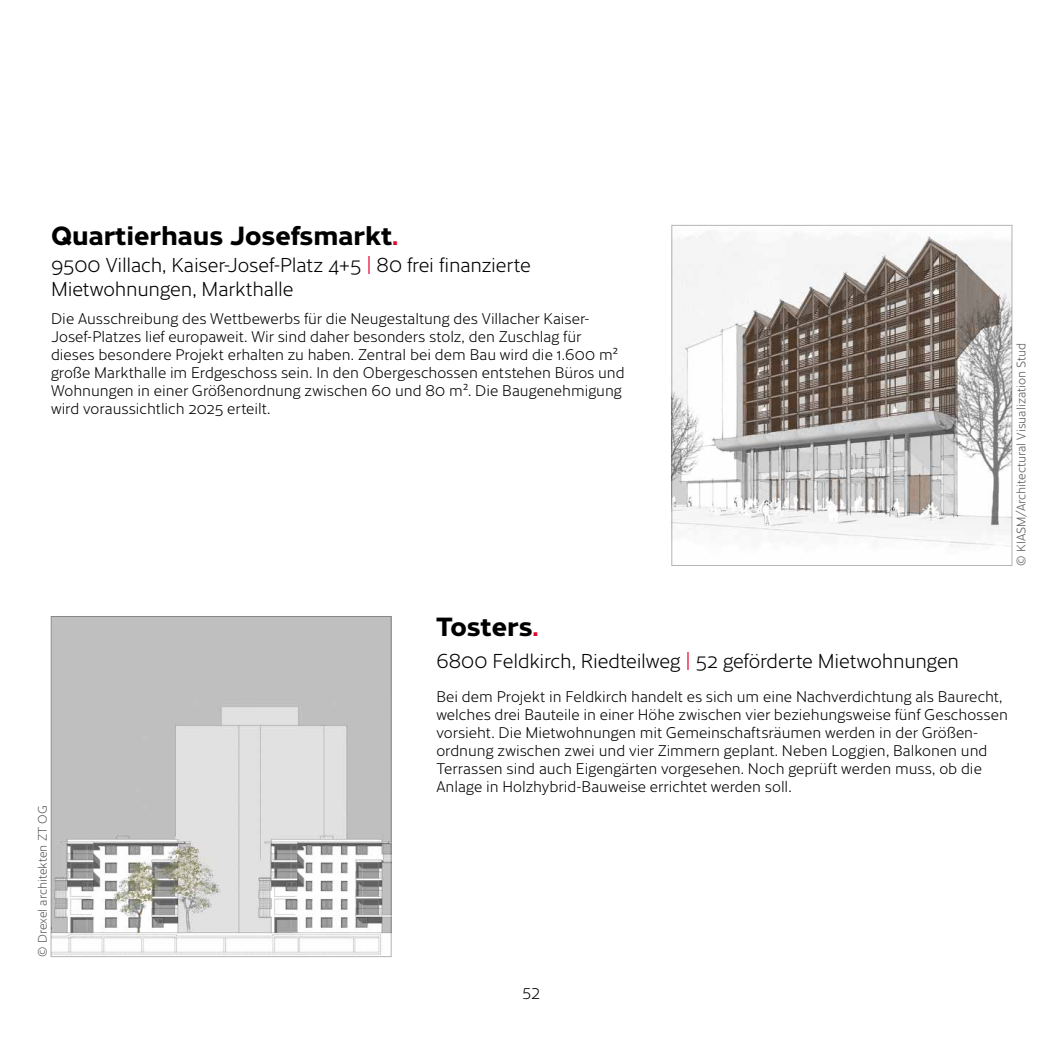
<style>
.page{position:relative;width:1063px;height:1063px;background:#fff}
.page>*{position:absolute;margin:0;border:0;box-sizing:border-box;transform-origin:0 0}
.t1{font:700 25.5px "Cresta";color:#000}
.t2{font:300 19.5px/23.4px "Cresta";letter-spacing:-.01em;color:#000}
.t3{font:300 15px/18px "Cresta";color:#000}
.t4{font:300 12px "Cresta";color:#575756}
.s1{color:#e4032e}
</style>
<div class="page">
<img style="left:53px;top:618px;width:337px;height:337px">
<img style="left:673px;top:231px;width:337px;height:316px">
<h1 class="t1" style="left:51px;top:214px;width:349px">Quartierhaus Josefsmarkt<span class="s1">.</span></h1>
<h2 class="t2" style="left:51px;top:252px;width:481px">9500 Villach, Kaiser-Josef-Platz 4+5 <span class="s1">|</span> 80 frei finanzierte<br>Mietwohnungen, Markthalle</h2>
<p class="t3" style="left:51px;top:309px;width:575px">Die Ausschreibung des Wettbewerbs für die Neugestaltung des Villacher Kaiser-Josef-Platzes lief europaweit. Wir sind daher besonders stolz, den Zuschlag für dieses besondere Projekt erhalten zu haben. Zentral bei dem Bau wird die 1.600 m² große Markthalle im Erdgeschoss sein. In den Obergeschossen entstehen Büros und Wohnungen in einer Größenordnung zwischen 60 und 80 m². Die Baugenehmigung wird voraussichtlich 2025 erteilt.</p>
<p class="t4" style="left:1012px;top:566px;width:225px;rotate:-90deg">© KIASM/Architectural Visualization Stud</p>
<p class="t4" style="left:33px;top:957px;width:153px;rotate:-90deg">© Drexel architekten ZT OG</p>
<h1 class="t1" style="left:436px;top:605px;width:104px">Tosters<span class="s1">.</span></h1>
<h2 class="t2" style="left:436px;top:648px;width:524px">6800 Feldkirch, Riedteilweg <span class="s1">|</span> 52 geförderte Mietwohnungen</h2>
<p class="t3" style="left:436px;top:687px;width:573px">Bei dem Projekt in Feldkirch handelt es sich um eine Nachverdichtung als Baurecht, welches drei Bauteile in einer Höhe zwischen vier beziehungsweise fünf Geschossen vorsieht. Die Mietwohnungen mit Gemeinschaftsräumen werden in der Größen&shy;ordnung zwischen zwei und vier Zimmern geplant. Neben Loggien, Balkonen und Terrassen sind auch Eigengärten vorgesehen. Noch geprüft werden muss, ob die Anlage in Holzhybrid-Bauweise errichtet werden soll.</p>
<p class="t3" style="left:523px;top:984px;width:19px">52</p>
</div>
